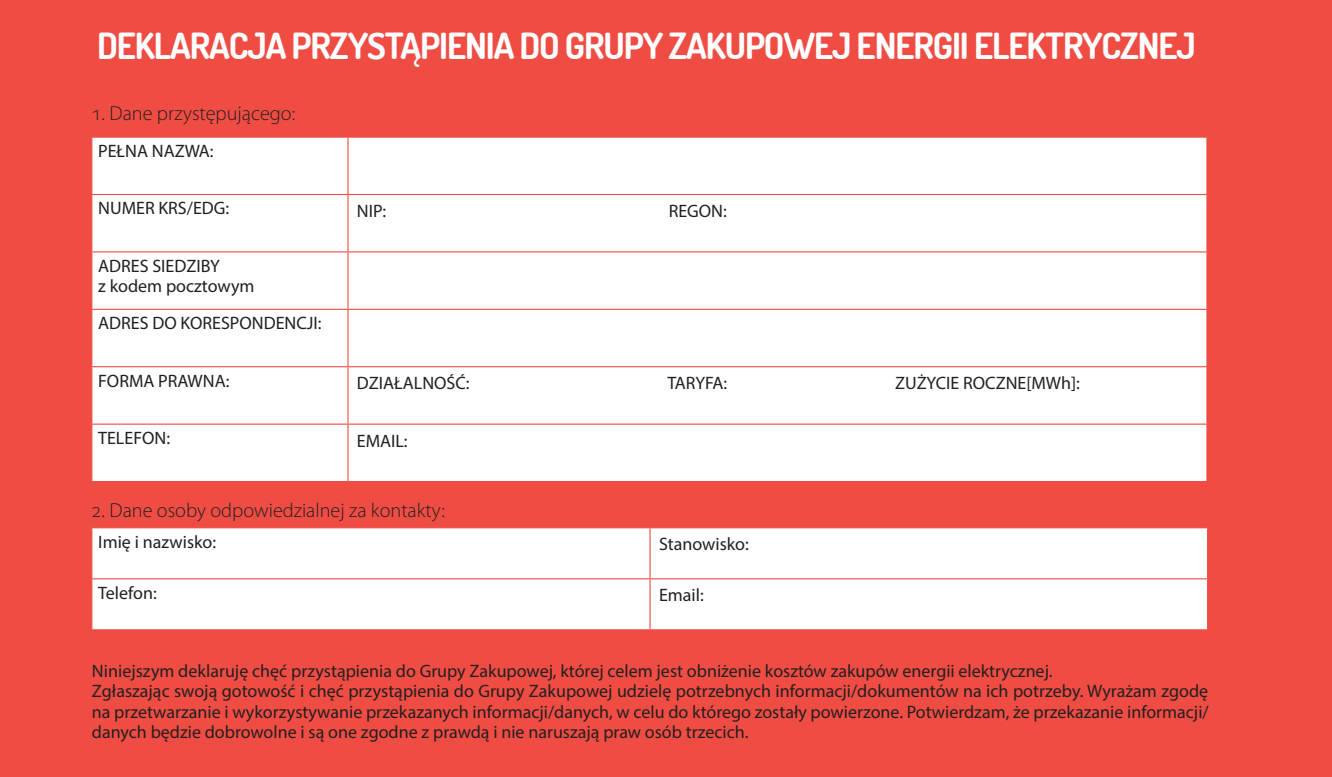
<style>
.page{position:relative;width:1332px;height:777px;background:#ef4d44}
.page>*{position:absolute;margin:0;border:0;box-sizing:border-box;transform-origin:0 0}
.lead{font:700 36px "Dosis";letter-spacing:-.03em;color:#fff}
.tekst{font:300 20.25px "Myriad Pro";color:#231f20}
.tabelka{font:18px/20.2px "Myriad Pro";color:#231f20;text-align:justify}
</style>
<div class="page">
<div style="left:92px;top:138px;width:1114px;height:343px;background:#fff"></div>
<hr style="left:347px;top:138px;width:2px;height:56px;background:#ef4d44">
<hr style="left:91px;top:194px;width:257px;height:1px;background:#ef4d44">
<hr style="left:348px;top:194px;width:859px;height:1px;background:#ef4d44">
<hr style="left:347px;top:195px;width:2px;height:56px;background:#ef4d44">
<hr style="left:91px;top:251px;width:257px;height:1px;background:#ef4d44">
<hr style="left:348px;top:251px;width:859px;height:1px;background:#ef4d44">
<hr style="left:347px;top:252px;width:2px;height:57px;background:#ef4d44">
<hr style="left:91px;top:309px;width:257px;height:1px;background:#ef4d44">
<hr style="left:348px;top:309px;width:859px;height:1px;background:#ef4d44">
<hr style="left:347px;top:310px;width:2px;height:56px;background:#ef4d44">
<hr style="left:91px;top:366px;width:257px;height:1px;background:#ef4d44">
<hr style="left:348px;top:366px;width:859px;height:1px;background:#ef4d44">
<hr style="left:347px;top:367px;width:2px;height:57px;background:#ef4d44">
<hr style="left:91px;top:424px;width:257px;height:1px;background:#ef4d44">
<hr style="left:348px;top:424px;width:859px;height:1px;background:#ef4d44">
<hr style="left:347px;top:425px;width:2px;height:56px;background:#ef4d44">
<div style="left:92px;top:528px;width:1115px;height:101px;background:#fff"></div>
<hr style="left:649px;top:528px;width:2px;height:50px;background:#ef4d44">
<hr style="left:91px;top:578px;width:559px;height:1px;background:#ef4d44">
<hr style="left:650px;top:578px;width:558px;height:1px;background:#ef4d44">
<hr style="left:649px;top:579px;width:2px;height:50px;background:#ef4d44">
<p class="lead" style="left:97px;top:23px;width:1100px">DEKLARACJA PRZYSTĄPIENIA DO GRUPY ZAKUPOWEJ ENERGII ELEKTRYCZNEJ</p>
<p class="tekst" style="left:91px;top:101px;width:205px">1. Dane przystępującego:</p>
<p class="tabelka" style="left:98px;top:141px;width:117px">PEŁNA NAZWA:</p>
<p class="tabelka" style="left:98px;top:198px;width:133px">NUMER KRS/EDG:</p>
<p class="tabelka" style="left:357px;top:201px;width:31px">NIP:</p>
<p class="tabelka" style="left:669px;top:201px;width:60px">REGON:</p>
<p class="tabelka" style="left:98px;top:255px;width:123px">ADRES SIEDZIBY</p>
<p class="tabelka" style="left:98px;top:276px;width:158px">z kodem pocztowym</p>
<p class="tabelka" style="left:98px;top:313px;width:225px">ADRES DO KORESPONDENCJI:</p>
<p class="tabelka" style="left:98px;top:370px;width:133px">FORMA PRAWNA:</p>
<p class="tabelka" style="left:357px;top:373px;width:114px">DZIAŁALNOŚĆ:</p>
<p class="tabelka" style="left:667px;top:373px;width:61px">TARYFA:</p>
<p class="tabelka" style="left:895px;top:373px;width:186px">ZUŻYCIE ROCZNE[MWh]:</p>
<p class="tabelka" style="left:98px;top:428px;width:73px">TELEFON:</p>
<p class="tabelka" style="left:357px;top:430px;width:52px">EMAIL:</p>
<p class="tekst" style="left:91px;top:498px;width:355px">2. Dane osoby odpowiedzialnej za kontakty:</p>
<p class="tabelka" style="left:98px;top:531px;width:120px">Imię i nazwisko:</p>
<p class="tabelka" style="left:659px;top:534px;width:91px">Stanowisko:</p>
<p class="tabelka" style="left:98px;top:582px;width:60px">Telefon:</p>
<p class="tabelka" style="left:659px;top:585px;width:46px">Email:</p>
<p class="tabelka" style="left:92px;top:661px;width:962px">Niniejszym deklaruję chęć przystąpienia do Grupy Zakupowej, której celem jest obniżenie kosztów zakupów energii elektrycznej.</p>
<p class="tabelka" style="left:92px;top:681px;width:1118px">Zgłaszając swoją gotowość i chęć przystąpienia do Grupy Zakupowej udzielę potrzebnych informacji/dokumentów na ich potrzeby. Wyrażam zgodę na przetwarzanie i wykorzystywanie przekazanych informacji/danych, w celu do którego zostały powierzone. Potwierdzam, że przekazanie informacji/ danych będzie dobrowolne i są one zgodne z prawdą i nie naruszają praw osób trzecich.</p>
</div>
